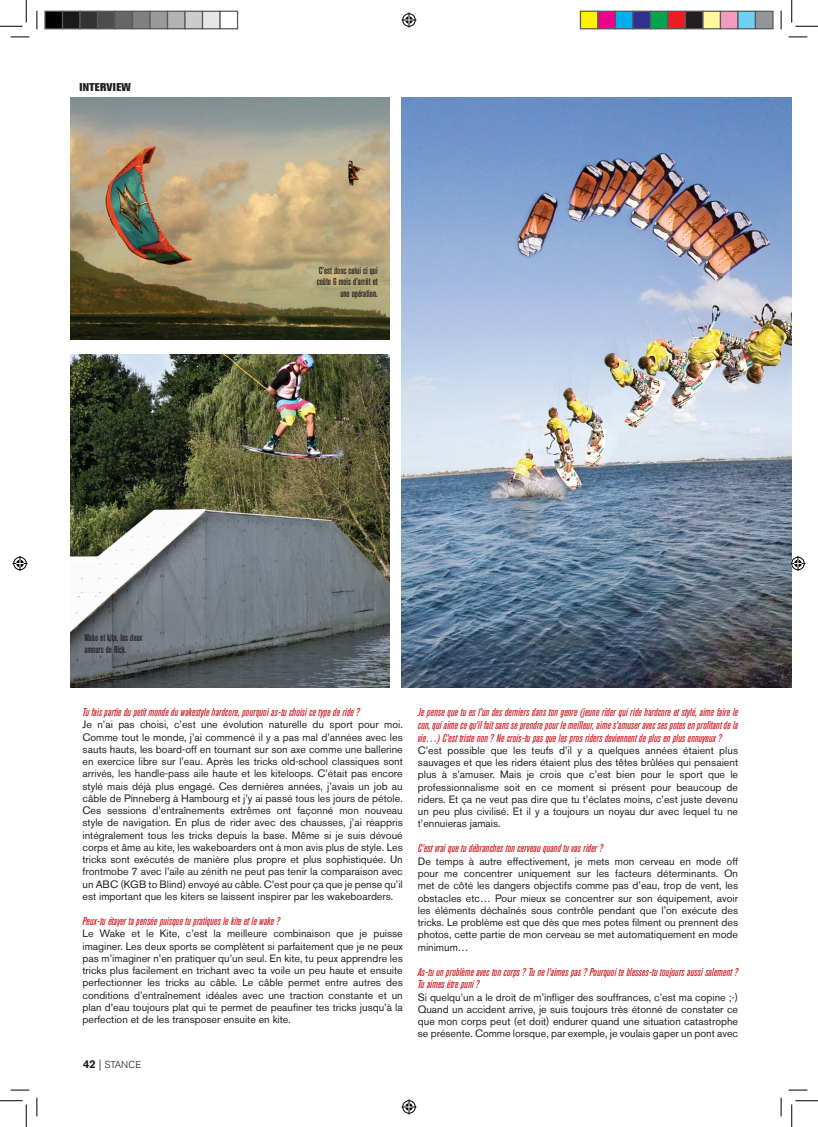
<style>
.page{position:relative;width:818px;height:1127px;background:#fff}
.page>*{position:absolute;margin:0;border:0;box-sizing:border-box;transform-origin:0 0}
.t1{font:italic 500 condensed 11.25px/12.8px "Akzidenz Grotesk BE";color:#d1232a;text-align:justify}
.t2{font:800 11.25px "Akzidenz Grotesk BE";letter-spacing:.02em;color:#231f20}
.t3{font:10.62px/12.2px "Akzidenz Grotesk BE";color:#231f20;text-align:justify}
.t4{font:500 condensed 10px/11.2px "Akzidenz Grotesk BE";color:#231f20;text-align:right}
.t5{font:300 10px "Akzidenz Grotesk BE";color:#231f20}
.s1{font-weight:700;font-size:11.25px}
.s2{font-size:11.25px}
</style>
<div class="page">
<img style="left:402px;top:97px;width:390px;height:590px">
<img style="left:70px;top:97px;width:320px;height:242px">
<img style="left:70px;top:354px;width:320px;height:333px">
<svg style="left:11px;top:36px;width:18px;height:2px"></svg>
<svg style="left:788px;top:36px;width:19px;height:2px"></svg>
<svg style="left:11px;top:1089px;width:18px;height:1px"></svg>
<svg style="left:788px;top:1089px;width:19px;height:1px"></svg>
<svg style="left:36px;top:11px;width:2px;height:18px"></svg>
<svg style="left:36px;top:1097px;width:2px;height:18px"></svg>
<svg style="left:780px;top:11px;width:2px;height:18px"></svg>
<svg style="left:780px;top:1097px;width:2px;height:18px"></svg>
<svg style="left:0;top:0;width:27px;height:27px"></svg>
<svg style="left:0;top:1100px;width:27px;height:26px"></svg>
<svg style="left:791px;top:0;width:27px;height:27px"></svg>
<svg style="left:791px;top:1100px;width:27px;height:26px"></svg>
<svg style="left:401px;top:13px;width:15px;height:15px"></svg>
<svg style="left:401px;top:1099px;width:15px;height:15px"></svg>
<svg style="left:13px;top:556px;width:15px;height:15px"></svg>
<svg style="left:790px;top:556px;width:15px;height:15px"></svg>
<div style="left:45px;top:11px;width:18px;height:18px;background:#000"></div>
<div style="left:44px;top:11px;width:19px;height:18px;border:1px solid #595959"></div>
<div style="left:63px;top:11px;width:17px;height:18px;background:#1a1a1a"></div>
<div style="left:62px;top:11px;width:19px;height:18px;border:1px solid #595959"></div>
<div style="left:80px;top:11px;width:18px;height:18px;background:#333"></div>
<div style="left:79px;top:11px;width:19px;height:18px;border:1px solid #595959"></div>
<div style="left:98px;top:11px;width:17px;height:18px;background:#4d4d4d"></div>
<div style="left:97px;top:11px;width:19px;height:18px;border:1px solid #595959"></div>
<div style="left:115px;top:11px;width:18px;height:18px;background:#666"></div>
<div style="left:114px;top:11px;width:19px;height:18px;border:1px solid #595959"></div>
<div style="left:133px;top:11px;width:17px;height:18px;background:#808080"></div>
<div style="left:132px;top:11px;width:19px;height:18px;border:1px solid #595959"></div>
<div style="left:150px;top:11px;width:18px;height:18px;background:#999"></div>
<div style="left:149px;top:11px;width:19px;height:18px;border:1px solid #595959"></div>
<div style="left:168px;top:11px;width:17px;height:18px;background:#b3b3b3"></div>
<div style="left:167px;top:11px;width:19px;height:18px;border:1px solid #595959"></div>
<div style="left:185px;top:11px;width:18px;height:18px;background:#ccc"></div>
<div style="left:184px;top:11px;width:19px;height:18px;border:1px solid #595959"></div>
<div style="left:203px;top:11px;width:17px;height:18px;background:#e6e6e6"></div>
<div style="left:202px;top:11px;width:19px;height:18px;border:1px solid #595959"></div>
<div style="left:219px;top:11px;width:19px;height:18px;border:1px solid #595959"></div>
<div style="left:580px;top:11px;width:18px;height:18px;background:#fff101"></div>
<div style="left:580px;top:11px;width:18px;height:18px;border:1px solid #595959"></div>
<div style="left:598px;top:11px;width:17px;height:18px;background:#ed028c"></div>
<div style="left:597px;top:11px;width:19px;height:18px;border:1px solid #595959"></div>
<div style="left:615px;top:11px;width:18px;height:18px;background:#00aeef"></div>
<div style="left:615px;top:11px;width:18px;height:18px;border:1px solid #595959"></div>
<div style="left:633px;top:11px;width:17px;height:18px;background:#2e3092"></div>
<div style="left:632px;top:11px;width:19px;height:18px;border:1px solid #595959"></div>
<div style="left:650px;top:11px;width:18px;height:18px;background:#00a54f"></div>
<div style="left:650px;top:11px;width:18px;height:18px;border:1px solid #595959"></div>
<div style="left:668px;top:11px;width:17px;height:18px;background:#ee1d23"></div>
<div style="left:667px;top:11px;width:19px;height:18px;border:1px solid #595959"></div>
<div style="left:685px;top:11px;width:18px;height:18px;background:#231f20"></div>
<div style="left:685px;top:11px;width:18px;height:18px;border:1px solid #595959"></div>
<div style="left:703px;top:11px;width:17px;height:18px;background:#fff79a"></div>
<div style="left:702px;top:11px;width:19px;height:18px;border:1px solid #595959"></div>
<div style="left:720px;top:11px;width:18px;height:18px;background:#f499c2"></div>
<div style="left:720px;top:11px;width:18px;height:18px;border:1px solid #595959"></div>
<div style="left:738px;top:11px;width:17px;height:18px;background:#6bcff6"></div>
<div style="left:737px;top:11px;width:19px;height:18px;border:1px solid #595959"></div>
<div style="left:755px;top:11px;width:18px;height:18px;background:#939598"></div>
<div style="left:755px;top:11px;width:18px;height:18px;border:1px solid #595959"></div>
<p class="t2" style="left:79px;top:81px;width:53px">INTERVIEW</p>
<p class="t4" style="left:317px;top:265px;width:62px">C’est donc celui ci qui coûte 6 mois d’arrêt et une opération.</p>
<p class="t4" style="left:84px;top:632px;width:60px;text-align:left">Wake et kite, les deux amours de Rick.</p>
<p class="t1" style="left:82px;top:705px;width:279px">Tu fais partie du petit monde du wakestyle hardcore, pourquoi as-tu choisi ce type de ride ?</p>
<p class="t3" style="left:82px;top:718px;width:322px">Je n’ai pas choisi, c’est une évolution naturelle du sport pour moi.<br>Comme tout le monde, j’ai commencé il y a pas mal d’années avec les sauts hauts, les board-off en tournant sur son axe comme une ballerine en exercice libre sur l’eau. Après les tricks old-school classiques sont arrivés, les handle-pass aile haute et les kiteloops. C’était pas encore stylé mais déjà plus engagé. Ces dernières années, j’avais un job au câble de Pinneberg à Hambourg et j’y ai passé tous les jours de pétole.<br>Ces sessions d’entraînements extrêmes ont façonné mon nouveau style de navigation. En plus de rider avec des chausses, j’ai réappris intégralement tous les tricks depuis la base. Même si je suis dévoué corps et âme au kite, les wakeboarders ont à mon avis plus de style. Les tricks sont exécutés de manière plus propre et plus sophistiquée. Un frontmobe 7 avec l’aile au zénith ne peut pas tenir la comparaison avec un ABC (KGB to Blind) envoyé au câble. C’est pour ça que je pense qu’il est important que les kiters se laissent inspirer par les wakeboarders.</p>
<p class="t1" style="left:82px;top:914px;width:199px">Peux-tu étayer ta pensée puisque tu pratiques le kite et le wake ?</p>
<p class="t3" style="left:82px;top:927px;width:322px">Le Wake et le Kite, c’est la meilleure combinaison que je puisse imaginer. Les deux sports se complètent si parfaitement que je ne peux pas m’imaginer n’en pratiquer qu’un seul. En kite, tu peux apprendre les tricks plus facilement en trichant avec ta voile un peu haute et ensuite perfectionner les tricks au câble. Le câble permet entre autres des conditions d’entraînement idéales avec une traction constante et un plan d’eau toujours plat qui te permet de peaufiner tes tricks jusqu’à la perfection et de les transposer ensuite en kite.</p>
<p class="t5" style="left:83px;top:1058px;width:60px"><span class="s1">42</span> <span class="s2">|</span> STANCE</p>
<p class="t1" style="left:418px;top:705px;width:322px">Je pense que tu es l’un des derniers dans ton genre (jeune rider qui ride hardcore et stylé, aime faire le con, qui aime ce qu’il fait sans se prendre pour le meilleur, aime s’amuser avec ses potes en profitant de la vie…) C’est triste non ? Ne crois-tu pas que les pros riders deviennent de plus en plus ennuyeux ?</p>
<p class="t3" style="left:418px;top:743px;width:322px">C’est possible que les teufs d’il y a quelques années étaient plus sauvages et que les riders étaient plus des têtes brûlées qui pensaient plus à s’amuser. Mais je crois que c’est bien pour le sport que le professionnalisme soit en ce moment si présent pour beaucoup de riders. Et ça ne veut pas dire que tu t’éclates moins, c’est juste devenu un peu plus civilisé. Et il y a toujours un noyau dur avec lequel tu ne t’ennuieras jamais.</p>
<p class="t1" style="left:418px;top:842px;width:187px">C’est vrai que tu débranches ton cerveau quand tu vas rider ?</p>
<p class="t3" style="left:418px;top:854px;width:322px">De temps à autre effectivement, je mets mon cerveau en mode off pour me concentrer uniquement sur les facteurs déterminants. On met de côté les dangers objectifs comme pas d’eau, trop de vent, les obstacles etc… Pour mieux se concentrer sur son équipement, avoir les éléments déchaînés sous contrôle pendant que l’on exécute des tricks. Le problème est que dès que mes potes filment ou prennent des photos, cette partie de mon cerveau se met automatiquement en mode minimum…</p>
<p class="t1" style="left:418px;top:965px;width:322px">As-tu un problème avec ton corps ? Tu ne l’aimes pas ? Pourquoi te blesses-tu toujours aussi salement ?<br>Tu aimes être puni ?</p>
<p class="t3" style="left:418px;top:990px;width:322px">Si quelqu’un a le droit de m’infliger des souffrances, c’est ma copine ;-)</p>
<p class="t3" style="left:418px;top:1002px;width:322px">Quand un accident arrive, je suis toujours très étonné de constater ce que mon corps peut (et doit) endurer quand une situation catastrophe se présente. Comme lorsque, par exemple, je voulais gaper un pont avec</p>
</div>
